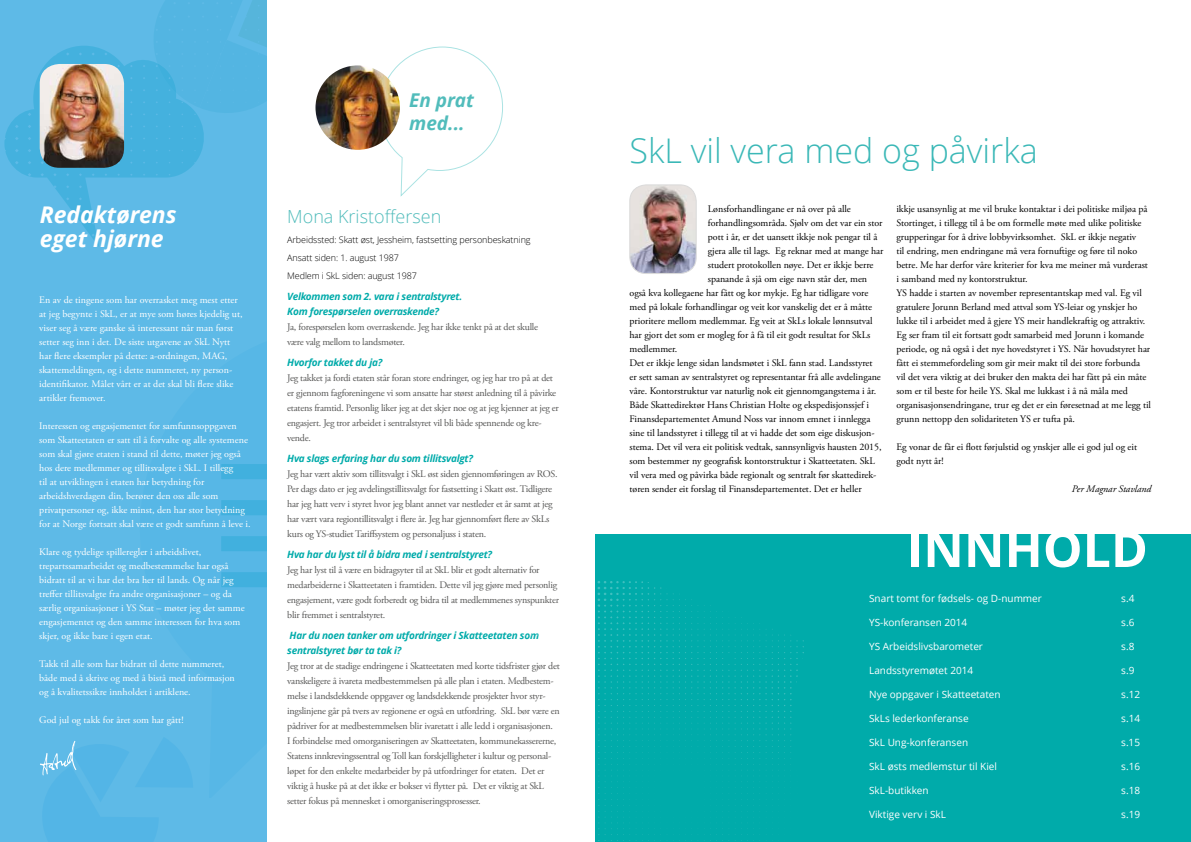
<style>
.page{position:relative;width:1191px;height:842px;background:#fff}
.page>*{position:absolute;margin:0;border:0;box-sizing:border-box;transform-origin:0 0}
.t1{font:700 50px "Open Sans";color:#fff}
.t2{font:300 34px "Open Sans";color:#3bb8b7}
.t3{font:italic 700 23px/24px "Open Sans";color:#fff}
.t4{font:italic 700 19px/22.8px "Open Sans";color:#51bcbb}
.t5{font:300 18px "Open Sans";color:#51bcbb}
.t6{font:10px/14px "Adobe Garamond Pro";letter-spacing:-.005em;color:#000}
.t7{font:10px/15px "Adobe Garamond Pro";letter-spacing:-.025em;color:#575756}
.t8{font:10px/14px "Adobe Garamond Pro";color:#fff}
.t9{font:10px "Open Sans";color:#fff}
.t10{font:italic 700 10px/15px "Open Sans";letter-spacing:-.025em;color:#00abaa}
.t11{font:italic 10px "Adobe Garamond Pro";color:#000}
.t12{font:300 9px/18px "Open Sans";letter-spacing:-.01em;color:#000}
</style>
<div class="page">
<svg style="left:0;top:0;width:267px;height:842px;fill:#5ebae7"></svg>
<img style="left:630px;top:185px;width:66px;height:89px">
<div style="left:629px;top:185px;width:67px;height:89px;border:1px solid #dadada;border-radius:16px"></div>
<svg style="left:40px;top:741px;width:119px;height:101px"></svg>
<img style="left:40px;top:64px;width:84px;height:104px">
<svg style="left:350px;top:46px;width:153px;height:151px"></svg>
<img style="left:315px;top:65px;width:85px;height:85px;border-radius:42px">
<div style="left:595px;top:534px;width:596px;height:308px;background:#00abaa"></div>
<svg style="left:597px;top:581px;width:207px;height:260px"></svg>
<h3 class="t3" style="left:40px;top:203px;width:138px">Redaktørens eget hjørne</h3>
<p class="t8" style="left:39px;top:293px;width:205px">En av de tingene som har overrasket meg mest etter at jeg begynte i SkL, er at mye som høres kjedelig ut, viser seg å være ganske så interessant når man først setter seg inn i det. De siste utgavene av SkL Nytt har flere eksempler på dette: a-ordningen, MAG, skattemeldingen, og i dette nummeret, ny person&shy;identifikator. Målet vårt er at det skal bli flere slike artikler fremover.</p>
<p class="t8" style="left:39px;top:419px;width:213px">Interessen og engasjementet for samfunnsoppgaven som Skatteetaten er satt til å forvalte og alle systemene som skal gjøre etaten i stand til dette, møter jeg også hos dere medlemmer og tillitsvalgte i SkL. I tillegg<br>til at utviklingen i etaten har betydning for arbeidshverdagen din, berører den oss alle som privatpersoner og, ikke minst, den har stor betydning for at Norge fortsatt skal være et godt samfunn å leve i.</p>
<p class="t8" style="left:39px;top:545px;width:207px">Klare og tydelige spilleregler i arbeidslivet, trepartssamarbeidet og medbestemmelse har også bidratt til at vi har det bra her til lands. Og når jeg treffer tillitsvalgte fra andre organisasjoner – og da særlig organisasjoner i YS Stat – møter jeg det samme engasjementet og den samme interessen for hva som skjer, og ikke bare i egen etat.</p>
<p class="t8" style="left:39px;top:657px;width:197px">Takk til alle som har bidratt til dette nummeret, både med å skrive og med å bistå med informasjon og å kvalitetssikre innholdet i artiklene.</p>
<p class="t8" style="left:39px;top:713px;width:146px">God jul og takk for året som har gått!</p>
<h3 class="t4" style="left:409px;top:89px;width:66px">En prat med...</h3>
<h3 class="t5" style="left:287px;top:207px;width:155px">Mona Kristoffersen</h3>
<p class="t12" style="left:287px;top:231px;width:245px">Arbeidssted: Skatt øst, Jessheim, fastsetting personbeskatning<br>Ansatt siden: 1. august 1987<br>Medlem i SkL siden: august 1987</p>
<p class="t10" style="left:287px;top:289px;width:176px">Velkommen som 2. vara i sentralstyret.<br>Kom forespørselen overraskende?</p>
<p class="t7" style="left:287px;top:320px;width:252px">Ja, forespørselen kom overraskende. Jeg har ikke tenkt på at det skulle være valg mellom to landsmøter.</p>
<p class="t10" style="left:287px;top:355px;width:97px">Hvorfor takket du ja?</p>
<p class="t7" style="left:287px;top:371px;width:273px">Jeg takket ja fordi etaten står foran store endringer, og jeg har tro på at det er gjennom fagforeningene vi som ansatte har størst anledning til å påvirke etatens framtid. Personlig liker jeg at det skjer noe og at jeg kjenner at jeg er engasjert. Jeg tror arbeidet i sentralstyret vil bli både spennende og kre&shy;vende.</p>
<p class="t10" style="left:287px;top:451px;width:187px">Hva slags erfaring har du som tillitsvalgt?</p>
<p class="t7" style="left:287px;top:467px;width:272px">Jeg har vært aktiv som tillitsvalgt i SkL øst siden gjennomføringen av ROS.<br>Per dags dato er jeg avdelingstillitsvalgt for fastsetting i Skatt øst. Tidligere har jeg hatt verv i styret hvor jeg blant annet var nestleder et år samt at jeg har vært vara regiontillitsvalgt i flere år. Jeg har gjennomført flere av SkLs kurs og YS-studiet Tariffsystem og personaljuss i staten.</p>
<p class="t10" style="left:287px;top:547px;width:206px">Hva har du lyst til å bidra med i sentralstyret?</p>
<p class="t7" style="left:287px;top:563px;width:273px">Jeg har lyst til å være en bidragsyter til at SkL blir et godt alternativ for medarbeiderne i Skatteetaten i framtiden. Dette vil jeg gjøre med personlig engasjement, være godt forberedt og bidra til at medlemmenes synspunkter blir fremmet i sentralstyret.</p>
<p class="t10" style="left:287px;top:628px;width:253px">Har du noen tanker om utfordringer i Skatteetaten som sentralstyret bør ta tak i?</p>
<p class="t7" style="left:287px;top:659px;width:274px">Jeg tror at de stadige endringene i Skatteetaten med korte tidsfrister gjør det vanskeligere å ivareta medbestemmelsen på alle plan i etaten. Medbestem&shy;melse i landsdekkende oppgaver og landsdekkende prosjekter hvor styr&shy;ingslinjene går på tvers av regionene er også en utfordring. SkL bør være en pådriver for at medbestemmelsen blir ivaretatt i alle ledd i organisasjonen.<br>I forbindelse med omorganiseringen av Skatteetaten, kommunekassererne, Statens innkrevingssentral og Toll kan forskjelligheter i kultur og personal&shy;løpet for den enkelte medarbeider by på utfordringer for etaten. Det er viktig å huske på at det ikke er bokser vi flytter på. Det er viktig at SkL setter fokus på mennesket i omorganiseringsprosesser.</p>
<h2 class="t2" style="left:629px;top:131px;width:410px">SkL vil vera med og påvirka</h2>
<p class="t6" style="left:708px;top:202px;width:145px">Lønsforhandlingane er nå over på alle</p>
<p class="t6" style="left:708px;top:216px;width:176px">forhandlingsområda. Sjølv om det var ein stor</p>
<p class="t6" style="left:708px;top:230px;width:171px">pott i år, er det uansett ikkje nok pengar til å</p>
<p class="t6" style="left:708px;top:244px;width:177px">gjera alle til lags. Eg reknar med at mange har</p>
<p class="t6" style="left:708px;top:258px;width:167px">studert protokollen nøye. Det er ikkje berre</p>
<p class="t6" style="left:708px;top:272px;width:161px">spanande å sjå om eige navn står der, men</p>
<p class="t6" style="left:629px;top:286px;width:240px">også kva kollegaene har fått og kor mykje. Eg har tidligare vore</p>
<p class="t6" style="left:629px;top:300px;width:244px">med på lokale forhandlingar og veit kor vanskelig det er å måtte</p>
<p class="t6" style="left:629px;top:314px;width:244px">prioritere mellom medlemmar. Eg veit at SkLs lokale lønnsutval</p>
<p class="t6" style="left:629px;top:328px;width:242px">har gjort det som er mogleg for å få til eit godt resultat for SkLs</p>
<p class="t6" style="left:629px;top:342px;width:49px">medlemmer.</p>
<p class="t6" style="left:629px;top:356px;width:244px">Det er ikkje lenge sidan landsmøtet i SkL fann stad. Landsstyret</p>
<p class="t6" style="left:629px;top:370px;width:253px">er sett saman av sentralstyret og representantar frå alle avdelingane</p>
<p class="t6" style="left:629px;top:384px;width:248px">våre. Kontorstruktur var naturlig nok eit gjennomgangstema i år.</p>
<p class="t6" style="left:629px;top:398px;width:241px">Både Skattedirektør Hans Christian Holte og ekspedisjonssjef i</p>
<p class="t6" style="left:629px;top:412px;width:242px">Finansdepartementet Amund Noss var innom emnet i innlegga</p>
<p class="t6" style="left:629px;top:426px;width:247px">sine til landsstyret i tillegg til at vi hadde det som eige diskusjon-</p>
<p class="t6" style="left:629px;top:440px;width:254px">stema. Det vil vera eit politisk vedtak, sannsynligvis hausten 2015,</p>
<p class="t6" style="left:629px;top:454px;width:247px">som bestemmer ny geografisk kontorstruktur i Skatteetaten. SkL</p>
<p class="t6" style="left:629px;top:468px;width:248px">vil vera med og påvirka både regionalt og sentralt før skattedirek-</p>
<p class="t6" style="left:629px;top:482px;width:234px">tøren sender eit forslag til Finansdepartementet. Det er heller</p>
<p class="t6" style="left:896px;top:202px;width:256px">ikkje usansynlig at me vil bruke kontaktar i dei politiske miljøa på Stortinget, i tillegg til å be om formelle møte med ulike politiske grupperingar for å drive lobbyvirksomhet. SkL er ikkje negativ<br>til endring, men endringane må vera fornuftige og føre til noko betre. Me har derfor våre kriterier for kva me meiner må vurderast i samband med ny kontorstruktur.<br>YS hadde i starten av november representantskap med val. Eg vil gratulere Jorunn Berland med attval som YS-leiar og ynskjer ho lukke til i arbeidet med å gjere YS meir handlekraftig og attraktiv.<br>Eg ser fram til eit fortsatt godt samarbeid med Jorunn i komande periode, og nå også i det nye hovedstyret i YS. Når hovudstyret har fått ei stemmefordeling som gir meir makt til dei store forbunda vil det vera viktig at dei bruker den makta dei har fått på ein måte som er til beste for heile YS. Skal me lukkast i å nå måla med organisasjonsendringane, trur eg det er ein føresetnad at me legg til grunn nettopp den solidariteten YS er tufta på.</p>
<p class="t6" style="left:896px;top:440px;width:242px">Eg vonar de får ei flott førjulstid og ynskjer alle ei god jul og eit godt nytt år!</p>
<p class="t11" style="left:1071px;top:483px;width:81px">Per Magnar Stavland</p>
<h1 class="t1" style="left:906px;top:520px;width:243px">INNHOLD</h1>
<p class="t9" style="left:869px;top:592px;width:174px">Snart tomt for fødsels- og D-nummer</p>
<p class="t9" style="left:1121px;top:592px;width:15px">s.4</p>
<p class="t9" style="left:869px;top:616px;width:100px">YS-konferansen 2014</p>
<p class="t9" style="left:1121px;top:616px;width:15px">s.6</p>
<p class="t9" style="left:869px;top:640px;width:115px">YS Arbeidslivsbarometer</p>
<p class="t9" style="left:1121px;top:640px;width:15px">s.8</p>
<p class="t9" style="left:869px;top:664px;width:106px">Landsstyremøtet 2014</p>
<p class="t9" style="left:1121px;top:664px;width:15px">s.9</p>
<p class="t9" style="left:869px;top:688px;width:133px">Nye oppgaver i Skatteetaten</p>
<p class="t9" style="left:1121px;top:688px;width:20px">s.12</p>
<p class="t9" style="left:869px;top:712px;width:101px">SkLs lederkonferanse</p>
<p class="t9" style="left:1121px;top:712px;width:20px">s.14</p>
<p class="t9" style="left:869px;top:736px;width:100px">SkL Ung-konferansen</p>
<p class="t9" style="left:1121px;top:736px;width:20px">s.15</p>
<p class="t9" style="left:869px;top:760px;width:129px">SkL østs medlemstur til Kiel</p>
<p class="t9" style="left:1121px;top:760px;width:20px">s.16</p>
<p class="t9" style="left:869px;top:784px;width:61px">SkL-butikken</p>
<p class="t9" style="left:1121px;top:784px;width:20px">s.18</p>
<p class="t9" style="left:869px;top:808px;width:78px">Viktige verv i SkL</p>
<p class="t9" style="left:1121px;top:808px;width:20px">s.19</p>
</div>
